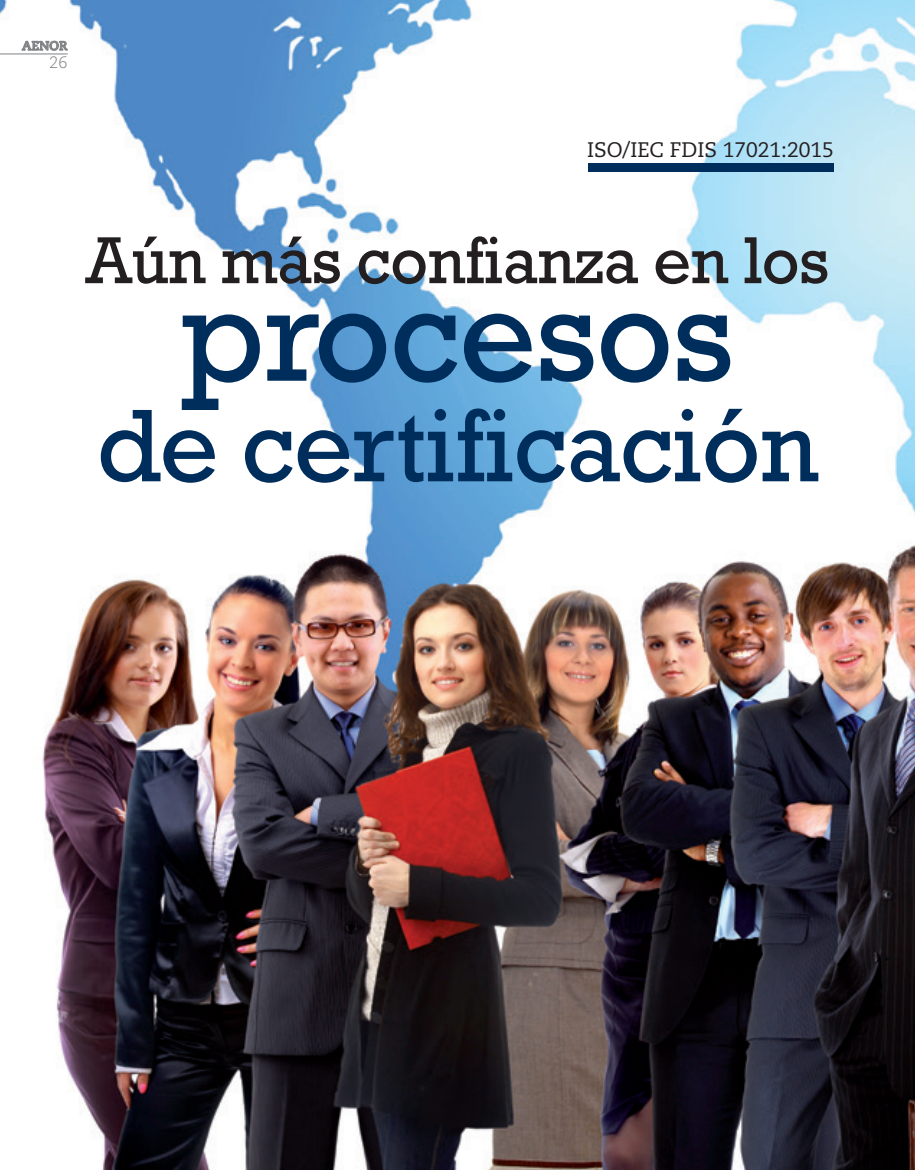
<style>
.page{position:relative;width:915px;height:1170px;background:#fff}
.page>*{position:absolute;margin:0;border:0;box-sizing:border-box;transform-origin:0 0}
._02_TITULAR_TEMAS{font:138px "Rockwell Std";letter-spacing:-.01em;color:#002e5c}
._02_TITULAR_TEMAS-2{font:105px "Rockwell Std";letter-spacing:-.01em;color:#002e5c}
._02_TITULAR_TEMAS-3{font:67.5px "Rockwell Std";letter-spacing:-.01em;color:#231f20}
.t1{font:21px "Caecilia LT Std";color:#231f20}
.t2{font:300 16.5px "Caecilia LT Std";color:#808285}
.t3{font:700 12.75px "Caecilia LT Std";color:#808285}
</style>
<div class="page">
<img style="left:0;top:0;width:914px;height:1169px">
<svg style="left:22px;top:41px;width:46px;height:10px"></svg>
<hr style="left:0;top:54px;width:68px;height:1px;background:#808285">
<div style="left:588px;top:163px;width:245px;height:9px;background:#002e5c"></div>
<p class="t3" style="left:22px;top:38px;width:47px">AENOR</p>
<p class="t2" style="left:49px;top:53px;width:20px">26</p>
<p class="t1" style="left:587px;top:138px;width:248px">ISO/IEC FDIS 17021:2015</p>
<p class="_02_TITULAR_TEMAS-3" style="left:86px;top:221px;width:744px">Aún más confianza en los</p>
<p class="_02_TITULAR_TEMAS" style="left:181px;top:254px;width:554px">procesos</p>
<p class="_02_TITULAR_TEMAS-2" style="left:96px;top:385px;width:723px">de certificación</p>
</div>
